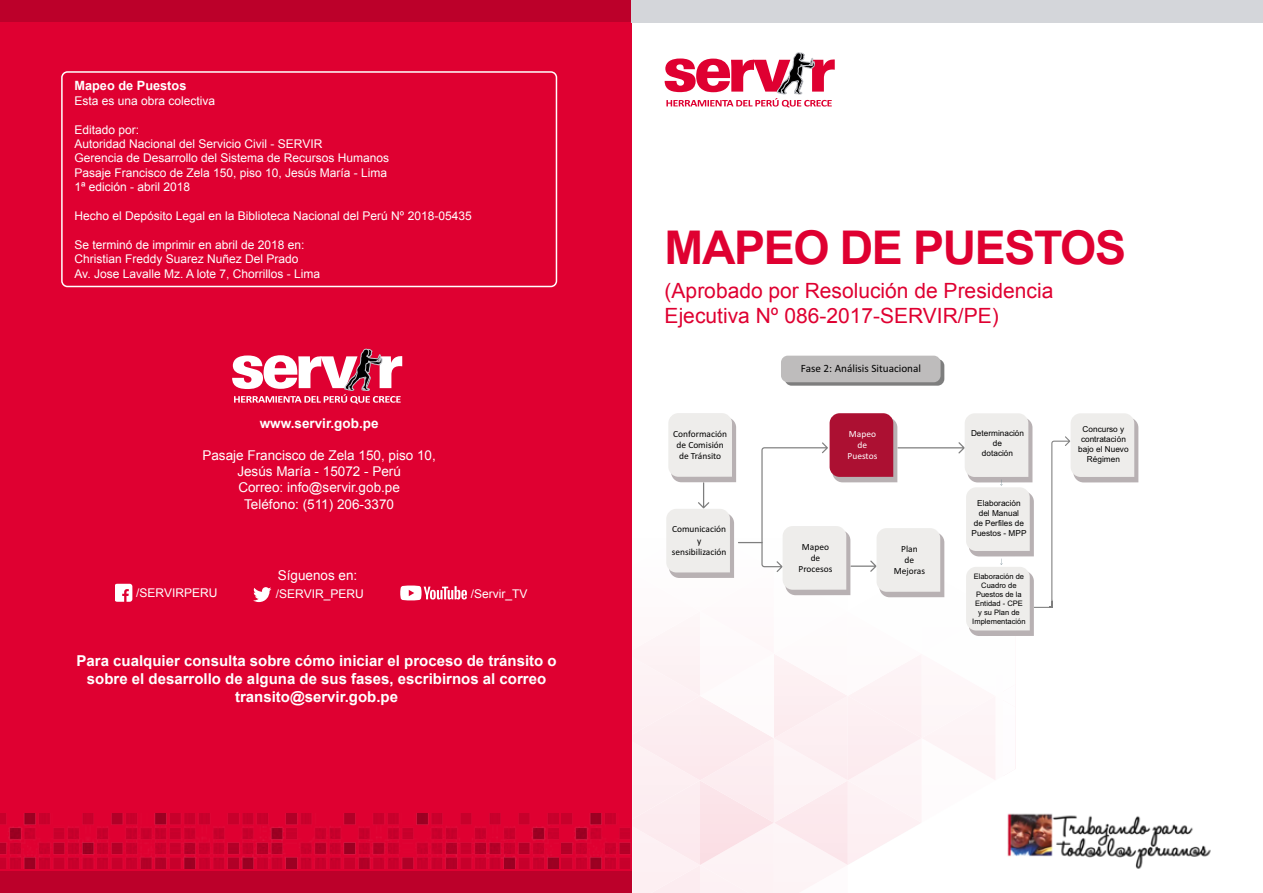
<style>
.page{position:relative;width:1263px;height:893px;background:#fff}
.page>*{position:absolute;margin:0;border:0;box-sizing:border-box;transform-origin:0 0}
.t1{font:700 46.5px "Arial";letter-spacing:-.03em;color:#df0031}
.t2{font:21px/25.2px "Arial";color:#df0031}
.t3{font:700 15px/18px "Arial";color:#fff;text-align:center}
.t4{font:13.5px/16.2px "Arial";color:#fff;text-align:center}
.t5{font:700 13.5px "Arial";color:#fff}
.t6{font:700 12.75px "Arial";color:#fff}
.t7{font:12px/14.4px "Arial";color:#fff}
.t8{font:11.25px "Calibri";color:#000}
.t9{font:9.45px/11.2px "Calibri";color:#000;text-align:center}
.t10{font:9.45px/11.2px "Calibri";color:#fff;text-align:center}
.t11{font:8.25px/9.9px "Arial";color:#000;text-align:center}
.t12{font:7.5px/9px "Arial";color:#000;text-align:center}
</style>
<div class="page">
<div style="left:0;top:0;width:631px;height:893px;background:#df0031"></div>
<div style="left:0;top:871px;width:631px;height:21px;background:#bc002a"></div>
<div style="left:0;top:0;width:631px;height:21px;background:#bc002a"></div>
<img style="left:0;top:813px;width:559px;height:55px">
<img style="left:562px;top:813px;width:69px;height:55px">
<img style="left:1138px;top:816px;width:73px;height:53px">
<svg style="left:664px;top:52px;width:171px;height:56px"></svg>
<svg style="left:633px;top:413px;width:505px;height:480px"></svg>
<div style="left:785px;top:359px;width:159px;height:27px;background:linear-gradient(to right,#7e7e7e,#7e7e7e);border-radius:7px"></div>
<div style="left:781px;top:356px;width:159px;height:26px;background:#bebcbc;border-radius:7px"></div>
<svg style="left:232px;top:348px;width:170px;height:56px"></svg>
<svg style="left:115px;top:583px;width:18px;height:19px"></svg>
<svg style="left:253px;top:587px;width:19px;height:15px"></svg>
<svg style="left:400px;top:585px;width:67px;height:15px"></svg>
<div style="left:61px;top:71px;width:496px;height:216px;border:2px solid #fff;border-radius:6px"></div>
<div style="left:631px;top:0;width:632px;height:22px;background:#d4d6da"></div>
<p class="t6" style="left:74px;top:77px;width:113px">Mapeo de Puestos</p>
<p class="t7" style="left:74px;top:94px;width:142px">Esta es una obra colectiva</p>
<p class="t7" style="left:74px;top:122px;width:316px">Editado por:<br>Autoridad Nacional del Servicio Civil - SERVIR<br>Gerencia de Desarrollo del Sistema de Recursos Humanos Pasaje Francisco de Zela 150, piso 10, Jesús María - Lima 1ª edición - abril 2018</p>
<p class="t7" style="left:74px;top:209px;width:399px">Hecho el Depósito Legal en la Biblioteca Nacional del Perú Nº 2018-05435</p>
<p class="t7" style="left:74px;top:238px;width:247px">Se terminó de imprimir en abril de 2018 en:<br>Christian Freddy Suarez Nuñez Del Prado<br>Av. Jose Lavalle Mz. A lote 7, Chorrillos - Lima</p>
<p class="t5" style="left:260px;top:414px;width:120px">www.servir.gob.pe</p>
<p class="t4" style="left:202px;top:447px;width:235px">Pasaje Francisco de Zela 150, piso 10,<br>Jesús María - 15072 - Perú<br>Correo: info@servir.gob.pe<br>Teléfono: (511) 206-3370</p>
<p class="t4" style="left:278px;top:567px;width:81px">Síguenos en:</p>
<p class="t7" style="left:136px;top:586px;width:83px">/SERVIRPERU</p>
<p class="t7" style="left:276px;top:586px;width:89px">/SERVIR_PERU</p>
<p class="t7" style="left:471px;top:587px;width:58px">/Servir_TV</p>
<p class="t3" style="left:77px;top:652px;width:482px">Para cualquier consulta sobre cómo iniciar el proceso de tránsito o sobre el desarrollo de alguna de sus fases, escribirnos al correo transito@servir.gob.pe</p>
<h1 class="t1" style="left:665px;top:217px;width:463px">MAPEO DE PUESTOS</h1>
<h2 class="t2" style="left:665px;top:278px;width:390px">(Aprobado por Resolución de Presidencia<br>Ejecutiva Nº 086-2017-SERVIR/PE)</h2>
<p class="t9" style="left:673px;top:428px;width:55px">Conformación de Comisión de Tránsito</p>
<p class="t9" style="left:672px;top:524px;width:56px">Comunicación y sensibilización</p>
<p class="t8" style="left:801px;top:361px;width:122px">Fase 2: Análisis Situacional</p>
<p class="t10" style="left:847px;top:428px;width:31px">Mapeo de<br>Puestos</p>
<p class="t9" style="left:798px;top:541px;width:35px">Mapeo de<br>Procesos</p>
<p class="t9" style="left:894px;top:543px;width:33px">Plan<br>de<br>Mejoras</p>
<p class="t11" style="left:971px;top:429px;width:55px">Determinación de<br>dotación</p>
<p class="t11" style="left:1078px;top:425px;width:52px">Concurso y contratación bajo el Nuevo<br>Régimen</p>
<p class="t11" style="left:971px;top:499px;width:56px">Elaboración del Manual<br>de Perfiles de<br>Puestos - MPP</p>
<p class="t12" style="left:972px;top:571px;width:55px">Elaboración de<br>Cuadro de<br>Puestos de la<br>Entidad - CPE y su Plan de<br>Implementación</p>
</div>
